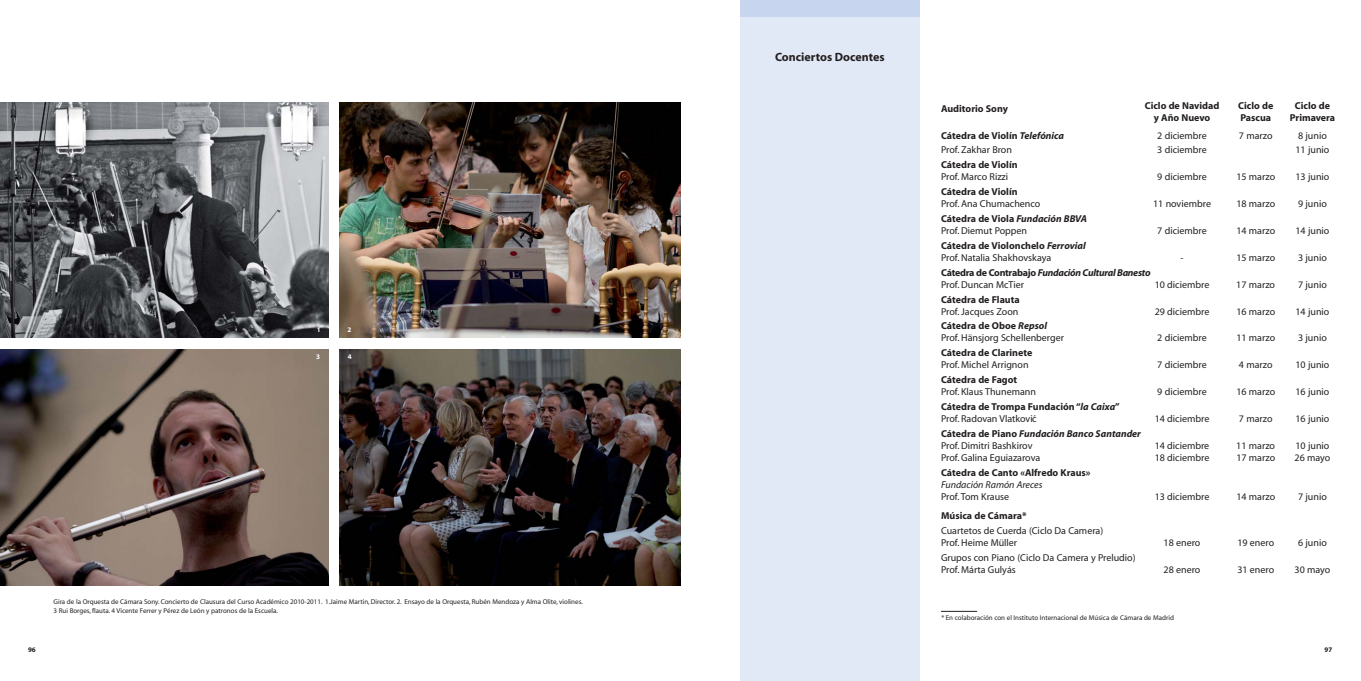
<style>
.page{position:relative;width:1361px;height:681px;background:#fff}
.page>*{position:absolute;margin:0;border:0;box-sizing:border-box;transform-origin:0 0}
.t1{font:700 12px "Myriad";color:#231f20}
.t2{font:10px/12px "Myriad";color:#231f20}
.t3{font:700 10px/12px "Myriad";color:#231f20}
.t4{font:italic 700 10px/12px "Myriad";letter-spacing:-.025em;color:#231f20}
.t5{font:italic 700 10px/12px "Myriad";color:#231f20}
.t6{font:italic 10px "Myriad";color:#231f20}
.t7{font:7px/9px "Myriad";color:#231f20}
.t8{font:700 7px "Myriad";color:#fff}
.t9{font:700 7px "Myriad";color:#231f20}
.s1{font-style:italic}
.s2{font-weight:700}
.s3{font-weight:700;font-style:italic}
.s4{font-style:normal}
.s5{font-weight:400;font-style:normal}
.s6{font-weight:400}
</style>
<div class="page">
<img style="left:0;top:102px;width:329px;height:235px">
<img style="left:340px;top:350px;width:340px;height:235px">
<img style="left:0;top:349px;width:329px;height:236px">
<img style="left:340px;top:102px;width:340px;height:235px">
<hr style="left:941px;top:610px;width:36px;height:1px;background:#231f20">
<div style="left:740px;top:0;width:179px;height:17px;background:#c7d5ee"></div>
<div style="left:740px;top:17px;width:179px;height:663px;background:#e2e9f6"></div>
<p class="t8" style="left:348px;top:327px;width:5px">2</p>
<p class="t8" style="left:317px;top:327px;width:5px">1</p>
<p class="t8" style="left:316px;top:354px;width:5px">3</p>
<p class="t8" style="left:348px;top:354px;width:5px">4</p>
<p class="t8" style="left:501px;top:336px;width:5px">2</p>
<p class="t9" style="left:28px;top:646px;width:9px">96</p>
<p class="t7" style="left:54px;top:597px;width:531px">Gira de la Orquesta de Cámara Sony. Concierto de Clausura del Curso Académico 2010-2011. 1.Jaime Martin, Director. 2. Ensayo de la Orquesta, Rubén Mendoza y Alma Olite, violines.<br>3 Rui Borges, flauta. 4 Vicente Ferrer y Pérez de León y patronos de la Escuela.</p>
<p class="t1" style="left:775px;top:53px;width:111px">Conciertos Docentes</p>
<p class="t3" style="left:941px;top:104px;width:68px">Auditorio Sony</p>
<p class="t3" style="left:1144px;top:101px;width:76px">Ciclo de Navidad</p>
<p class="t3" style="left:1238px;top:101px;width:37px">Ciclo de</p>
<p class="t3" style="left:1295px;top:101px;width:37px">Ciclo de</p>
<p class="t3" style="left:1153px;top:113px;width:58px">y Año Nuevo</p>
<p class="t3" style="left:1240px;top:113px;width:32px">Pascua</p>
<p class="t3" style="left:1289px;top:113px;width:47px">Primavera</p>
<p class="t3" style="left:941px;top:130px;width:124px">Cátedra de Violín <span class="s1">Telefónica</span></p>
<p class="t2" style="left:1157px;top:130px;width:51px">2 diciembre</p>
<p class="t2" style="left:1239px;top:130px;width:35px">7 marzo</p>
<p class="t2" style="left:1298px;top:130px;width:30px">8 junio</p>
<p class="t2" style="left:941px;top:145px;width:72px">Prof. Zakhar Bron</p>
<p class="t2" style="left:1157px;top:145px;width:51px">3 diciembre</p>
<p class="t2" style="left:1295px;top:145px;width:35px">11 junio</p>
<p class="t3" style="left:941px;top:159px;width:78px">Cátedra de Violín</p>
<p class="t2" style="left:941px;top:171px;width:69px">Prof. Marco Rizzi</p>
<p class="t2" style="left:1157px;top:171px;width:51px">9 diciembre</p>
<p class="t2" style="left:1236px;top:171px;width:40px">15 marzo</p>
<p class="t2" style="left:1295px;top:171px;width:35px">13 junio</p>
<p class="t3" style="left:941px;top:186px;width:78px">Cátedra de Violín</p>
<p class="t2" style="left:941px;top:198px;width:101px">Prof. Ana Chumachenco</p>
<p class="t2" style="left:1153px;top:198px;width:59px">11 noviembre</p>
<p class="t2" style="left:1236px;top:198px;width:40px">18 marzo</p>
<p class="t2" style="left:1298px;top:198px;width:30px">9 junio</p>
<p class="t2" style="left:941px;top:213px;width:147px"><span class="s2">Cátedra de Viola</span> <span class="s3">Fundación BBVA<br></span>Prof. Diemut Poppen</p>
<p class="t2" style="left:1157px;top:225px;width:51px">7 diciembre</p>
<p class="t2" style="left:1236px;top:225px;width:40px">14 marzo</p>
<p class="t2" style="left:1295px;top:225px;width:35px">14 junio</p>
<p class="t2" style="left:941px;top:240px;width:146px"><span class="s2">Cátedra de Violonchelo</span> <span class="s3">Ferrovial<br></span>Prof. Natalia Shakhovskaya</p>
<p class="t2" style="left:1180px;top:252px;width:5px">-</p>
<p class="t2" style="left:1236px;top:252px;width:40px">15 marzo</p>
<p class="t2" style="left:1298px;top:252px;width:30px">3 junio</p>
<p class="t4" style="left:941px;top:267px;width:211px"><span class="s4">Cátedra de Contrabajo</span> Fundación Cultural Banesto<br><span class="s5">Prof. Duncan McTier</span></p>
<p class="t2" style="left:1154px;top:279px;width:56px">10 diciembre</p>
<p class="t2" style="left:1236px;top:279px;width:40px">17 marzo</p>
<p class="t2" style="left:1298px;top:279px;width:30px">7 junio</p>
<p class="t3" style="left:941px;top:294px;width:80px">Cátedra de Flauta</p>
<p class="t2" style="left:941px;top:306px;width:79px">Prof. Jacques Zoon</p>
<p class="t2" style="left:1154px;top:306px;width:56px">29 diciembre</p>
<p class="t2" style="left:1236px;top:306px;width:40px">16 marzo</p>
<p class="t2" style="left:1295px;top:306px;width:35px">14 junio</p>
<p class="t2" style="left:941px;top:321px;width:124px"><span class="s2">Cátedra de Oboe</span> <span class="s3">Repsol<br></span>Prof. Hänsjorg Schellenberger</p>
<p class="t2" style="left:1157px;top:333px;width:51px">2 diciembre</p>
<p class="t2" style="left:1236px;top:333px;width:40px">11 marzo</p>
<p class="t2" style="left:1298px;top:333px;width:30px">3 junio</p>
<p class="t3" style="left:941px;top:347px;width:93px">Cátedra de Clarinete</p>
<p class="t2" style="left:941px;top:359px;width:89px">Prof. Michel Arrignon</p>
<p class="t2" style="left:1157px;top:359px;width:51px">7 diciembre</p>
<p class="t2" style="left:1239px;top:359px;width:35px">4 marzo</p>
<p class="t2" style="left:1295px;top:359px;width:35px">10 junio</p>
<p class="t3" style="left:941px;top:374px;width:78px">Cátedra de Fagot</p>
<p class="t2" style="left:941px;top:386px;width:96px">Prof. Klaus Thunemann</p>
<p class="t2" style="left:1157px;top:386px;width:51px">9 diciembre</p>
<p class="t2" style="left:1236px;top:386px;width:40px">16 marzo</p>
<p class="t2" style="left:1295px;top:386px;width:35px">16 junio</p>
<p class="t3" style="left:941px;top:401px;width:180px">Cátedra de Trompa Fundación “<span class="s1">la Caixa</span>”<br><span class="s6">Prof. Radovan Vlatkovi´c</span></p>
<p class="t2" style="left:1154px;top:413px;width:56px">14 diciembre</p>
<p class="t2" style="left:1239px;top:413px;width:35px">7 marzo</p>
<p class="t2" style="left:1295px;top:413px;width:35px">16 junio</p>
<p class="t5" style="left:941px;top:428px;width:201px"><span class="s4">Cátedra de Piano</span> Fundación Banco Santander<br><span class="s5">Prof. Dimitri Bashkirov</span></p>
<p class="t2" style="left:1154px;top:440px;width:56px">14 diciembre</p>
<p class="t2" style="left:1236px;top:440px;width:40px">11 marzo</p>
<p class="t2" style="left:1295px;top:440px;width:35px">10 junio</p>
<p class="t2" style="left:941px;top:452px;width:101px">Prof. Galina Eguiazarova</p>
<p class="t2" style="left:1154px;top:452px;width:56px">18 diciembre</p>
<p class="t2" style="left:1236px;top:452px;width:40px">17 marzo</p>
<p class="t2" style="left:1294px;top:452px;width:37px">26 mayo</p>
<p class="t3" style="left:941px;top:467px;width:151px">Cátedra de Canto «Alfredo Kraus»</p>
<p class="t6" style="left:941px;top:480px;width:103px">Fundación Ramón Areces</p>
<p class="t2" style="left:941px;top:491px;width:70px">Prof. Tom Krause</p>
<p class="t2" style="left:1154px;top:491px;width:56px">13 diciembre</p>
<p class="t2" style="left:1236px;top:491px;width:40px">14 marzo</p>
<p class="t2" style="left:1298px;top:491px;width:30px">7 junio</p>
<p class="t3" style="left:941px;top:510px;width:87px">Música de Cámara*</p>
<p class="t2" style="left:941px;top:525px;width:164px">Cuartetos de Cuerda (Ciclo Da Camera)<br>Prof. Heime Müller</p>
<p class="t2" style="left:1163px;top:537px;width:38px">18 enero</p>
<p class="t2" style="left:1237px;top:537px;width:38px">19 enero</p>
<p class="t2" style="left:1298px;top:537px;width:30px">6 junio</p>
<p class="t2" style="left:941px;top:551px;width:196px">Grupos con Piano (Ciclo Da Camera y Preludio)<br>Prof. Márta Gulyás</p>
<p class="t2" style="left:1163px;top:563px;width:38px">28 enero</p>
<p class="t2" style="left:1237px;top:563px;width:38px">31 enero</p>
<p class="t2" style="left:1294px;top:563px;width:37px">30 mayo</p>
<p class="t7" style="left:941px;top:613px;width:234px">* En colaboración con el Instituto Internacional de Música de Cámara de Madrid</p>
<p class="t9" style="left:1324px;top:646px;width:9px">97</p>
</div>
